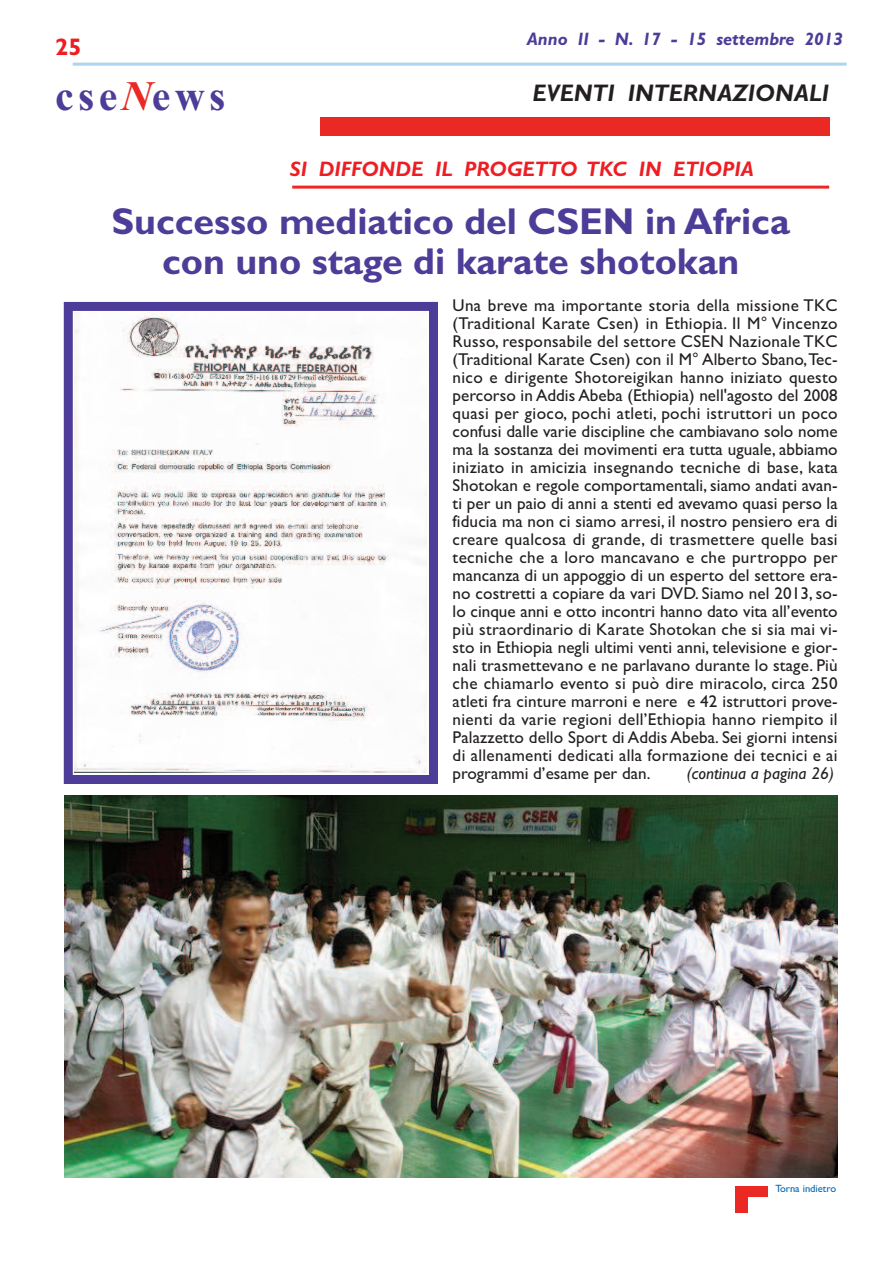
<style>
.page{position:relative;width:893px;height:1263px;background:#fff}
.page>*{position:absolute;margin:0;border:0;box-sizing:border-box;transform-origin:0 0}
.t1{font:700 42px "Times";letter-spacing:.1em;color:#4d3c98}
.t2{font:700 37.5px/40.5px "Gill Sans";color:#4d3c98;text-align:center}
.t3{font:italic 700 24px "Gill Sans";color:#231f20}
.t4{font:700 24px "Gill Sans";color:#ee1d23}
.t5{font:italic 700 21px "Gill Sans";color:#ee1d23}
.t6{font:italic 700 18px "Gill Sans";color:#4d3c98}
.t7{font:17.1px/18px "Gill Sans";letter-spacing:.02em;color:#231f20;text-align:justify}
.t8{font:italic 17.1px "Gill Sans";color:#231f20}
.t9{font:10.5px "Gill Sans";color:#0166b3}
.s1{font-style:italic;color:#ea2924}
</style>
<div class="page">
<hr style="left:73px;top:63px;width:774px;height:3px;background:#aad6f2">
<div style="left:320px;top:118px;width:509px;height:18px;background:#ea2924"></div>
<div style="left:736px;top:1186px;width:32px;height:27px;background:#ea2924"></div>
<img style="left:748px;top:1198px;width:20px;height:15px">
<hr style="left:292px;top:186px;width:537px;height:3px;background:#ea2924">
<div style="left:64px;top:302px;width:374px;height:482px;border:9px solid #4d3c98"></div>
<img style="left:65px;top:795px;width:773px;height:383px">
<img style="left:74px;top:312px;width:353px;height:460px">
<h3 class="t4" style="left:55px;top:33px;width:28px">25</h3>
<p class="t6" style="left:527px;top:28px;width:318px">Anno II - N. 17 - 15 settembre 2013</p>
<h1 class="t1" style="left:55px;top:71px;width:172px">cse<span class="s1">N</span>ews</h1>
<h3 class="t3" style="left:533px;top:79px;width:298px">EVENTI INTERNAZIONALI</h3>
<p class="t5" style="left:290px;top:157px;width:466px">SI DIFFONDE IL PROGETTO TKC IN ETIOPIA</p>
<h2 class="t2" style="left:112px;top:200px;width:680px">Successo mediatico del CSEN in Africa con uno stage di karate shotokan</h2>
<p class="t7" style="left:453px;top:296px;width:387px">Una breve ma importante storia della missione TKC (Traditional Karate Csen) in Ethiopia. Il M° Vincenzo Russo, responsabile del settore CSEN Nazionale TKC (Traditional Karate Csen) con il M° Alberto Sbano,Tec&shy;nico e dirigente Shotoreigikan hanno iniziato questo percorso in Addis Abeba (Ethiopia) nell'agosto del 2008 quasi per gioco, pochi atleti, pochi istruttori un poco confusi dalle varie discipline che cambiavano solo nome ma la sostanza dei movimenti era tutta uguale, abbiamo iniziato in amicizia insegnando tecniche di base, kata Shotokan e regole comportamentali, siamo andati avan&shy;ti per un paio di anni a stenti ed avevamo quasi perso la fiducia ma non ci siamo arresi, il nostro pensiero era di creare qualcosa di grande, di trasmettere quelle basi tecniche che a loro mancavano e che purtroppo per mancanza di un appoggio di un esperto del settore era&shy;no costretti a copiare da vari DVD. Siamo nel 2013, so&shy;lo cinque anni e otto incontri hanno dato vita all’evento più straordinario di Karate Shotokan che si sia mai vi&shy;sto in Ethiopia negli ultimi venti anni, televisione e gior&shy;nali trasmettevano e ne parlavano durante lo stage. Più che chiamarlo evento si può dire miracolo, circa 250 atleti fra cinture marroni e nere e 42 istruttori prove&shy;nienti da varie regioni dell’Ethiopia hanno riempito il Palazzetto dello Sport di Addis Abeba. Sei giorni intensi di allenamenti dedicati alla formazione dei tecnici e ai programmi d’esame per dan.</p>
<p class="t8" style="left:687px;top:763px;width:149px">(continua a pagina 26)</p>
<p class="t9" style="left:775px;top:1182px;width:62px">Torna indietro</p>
</div>
